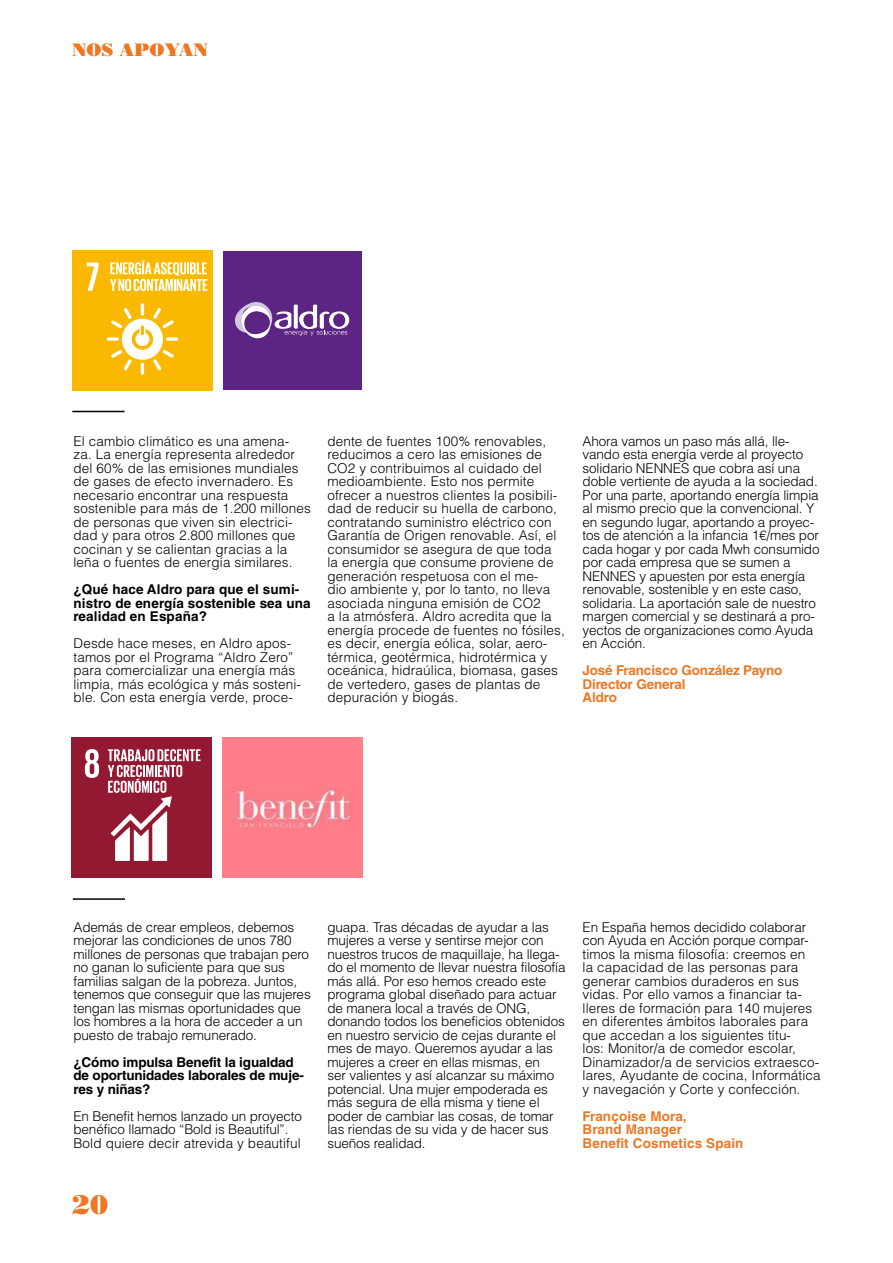
<style>
.page{position:relative;width:893px;height:1263px;background:#fff}
.page>*{position:absolute;margin:0;border:0;box-sizing:border-box;transform-origin:0 0}
.t1{font:27px "Bodoni Std Poster";color:#ee7723}
.t2{font:18px "Bodoni Std Poster";color:#ee7723}
.t3{font:300 13.5px/13.5px "Helvetica LT Std";letter-spacing:.01em;color:#000}
.t4{font:300 13.5px/13.5px "Helvetica LT Std";letter-spacing:-.01em;color:#000}
.t5{font:700 13.5px/13.5px "Helvetica LT Std";letter-spacing:.01em;color:#000}
.t6{font:700 13.5px/13.5px "Helvetica LT Std";letter-spacing:-.01em;color:#000}
.t7{font:700 13.5px/13.5px "Helvetica LT Std";letter-spacing:.01em;color:#ee7723}
.t8{font:700 13.5px/13.5px "Helvetica LT Std";letter-spacing:-.01em;color:#ee7723}
</style>
<div class="page">
<hr style="left:72px;top:411px;width:52px;height:1px;background:#000">
<div style="left:72px;top:251px;width:140px;height:140px;background:#fbb800"></div>
<svg style="left:107px;top:337px;width:12px;height:4px"></svg>
<svg style="left:166px;top:337px;width:12px;height:4px"></svg>
<svg style="left:111px;top:303px;width:63px;height:72px"></svg>
<svg style="left:87px;top:263px;width:12px;height:28px"></svg>
<svg style="left:110px;top:260px;width:97px;height:31px"></svg>
<div style="left:223px;top:251px;width:138px;height:138px;background:#5c2483"></div>
<hr style="left:73px;top:898px;width:52px;height:2px;background:#000">
<div style="left:72px;top:738px;width:140px;height:140px;background:#931831"></div>
<svg style="left:85px;top:749px;width:14px;height:29px"></svg>
<svg style="left:108px;top:749px;width:93px;height:112px"></svg>
<div style="left:223px;top:738px;width:140px;height:140px;background:#ff7e8a"></div>
<img style="left:236px;top:787px;width:114px;height:42px">
<svg style="left:235px;top:302px;width:114px;height:36px"></svg>
<h2 class="t2" style="left:73px;top:39px;width:137px">NOS APOYAN</h2>
<p class="t3" style="left:73px;top:434px;width:239px">El cambio climático es una amena&shy;za. La energía representa alrededor del 60% de las emisiones mundiales de gases de efecto invernadero. Es necesario encontrar una respuesta sostenible para más de 1.200 millones de personas que viven sin electrici&shy;dad y para otros 2.800 millones que cocinan y se calientan gracias a la leña o fuentes de energía similares.</p>
<p class="t5" style="left:73px;top:582px;width:239px">¿Qué hace Aldro para que el sumi&shy;nistro de energía sostenible sea una realidad en España?</p>
<p class="t3" style="left:73px;top:636px;width:229px">Desde hace meses, en Aldro apos&shy;tamos por el Programa “Aldro Zero” para comercializar una energía más limpia, más ecológica y más sosteni&shy;ble. Con esta energía verde, proce-</p>
<p class="t3" style="left:327px;top:434px;width:239px">dente de fuentes 100% renovables, reducimos a cero las emisiones de CO2 y contribuimos al cuidado del medioambiente. Esto nos permite ofrecer a nuestros clientes la posibili&shy;dad de reducir su huella de carbono, contratando suministro eléctrico con Garantía de Origen renovable. Así, el consumidor se asegura de que toda la energía que consume proviene de generación respetuosa con el me-<br>dio ambiente y, por lo tanto, no lleva asociada ninguna emisión de CO2<br>a la atmósfera. Aldro acredita que la energía procede de fuentes no fósiles, es decir, energía eólica, solar, aero&shy;térmica, geotérmica, hidrotérmica y oceánica, hidraúlica, biomasa, gases de vertedero, gases de plantas de depuración y biogás.</p>
<p class="t4" style="left:583px;top:434px;width:238px">Ahora vamos un paso más allá, lle&shy;vando esta energía verde al proyecto solidario NENNES que cobra así una doble vertiente de ayuda a la sociedad.<br>Por una parte, aportando energía limpia al mismo precio que la convencional. Y en segundo lugar, aportando a proyec&shy;tos de atención a la infancia 1€/mes por cada hogar y por cada Mwh consumido por cada empresa que se sumen a NENNES y apuesten por esta energía renovable, sostenible y en este caso, solidaria. La aportación sale de nuestro margen comercial y se destinará a pro&shy;yectos de organizaciones como Ayuda en Acción.</p>
<p class="t8" style="left:583px;top:663px;width:201px">José Francisco González Payno<br>Director General<br>Aldro</p>
<p class="t4" style="left:73px;top:920px;width:239px">Además de crear empleos, debemos mejorar las condiciones de unos 780 millones de personas que trabajan pero no ganan lo suficiente para que sus familias salgan de la pobreza. Juntos, tenemos que conseguir que las mujeres tengan las mismas oportunidades que los hombres a la hora de acceder a un puesto de trabajo remunerado.</p>
<p class="t6" style="left:73px;top:1055px;width:232px">¿Cómo impulsa Benefit la igualdad de oportunidades laborales de muje&shy;res y niñas?</p>
<p class="t4" style="left:73px;top:1109px;width:230px">En Benefit hemos lanzado un proyecto benéfico llamado “Bold is Beautiful”.<br>Bold quiere decir atrevida y beautiful</p>
<h1 class="t1" style="left:72px;top:1188px;width:38px">20</h1>
<p class="t4" style="left:327px;top:920px;width:240px">guapa. Tras décadas de ayudar a las mujeres a verse y sentirse mejor con nuestros trucos de maquillaje, ha llega&shy;do el momento de llevar nuestra filosofía más allá. Por eso hemos creado este programa global diseñado para actuar de manera local a través de ONG, donando todos los beneficios obtenidos en nuestro servicio de cejas durante el mes de mayo. Queremos ayudar a las mujeres a creer en ellas mismas, en<br>ser valientes y así alcanzar su máximo potencial. Una mujer empoderada es más segura de ella misma y tiene el poder de cambiar las cosas, de tomar las riendas de su vida y de hacer sus sueños realidad.</p>
<p class="t3" style="left:583px;top:920px;width:240px">En España hemos decidido colaborar con Ayuda en Acción porque compar&shy;timos la misma filosofía: creemos en<br>la capacidad de las personas para generar cambios duraderos en sus vidas. Por ello vamos a financiar ta&shy;lleres de formación para 140 mujeres en diferentes ámbitos laborales para que accedan a los siguientes títu-<br>los: Monitor/a de comedor escolar, Dinamizador/a de servicios extraesco&shy;lares, Ayudante de cocina, Informática y navegación y Corte y confección.</p>
<p class="t7" style="left:583px;top:1109px;width:162px">Françoise Mora,<br>Brand Manager<br>Benefit Cosmetics Spain</p>
</div>
